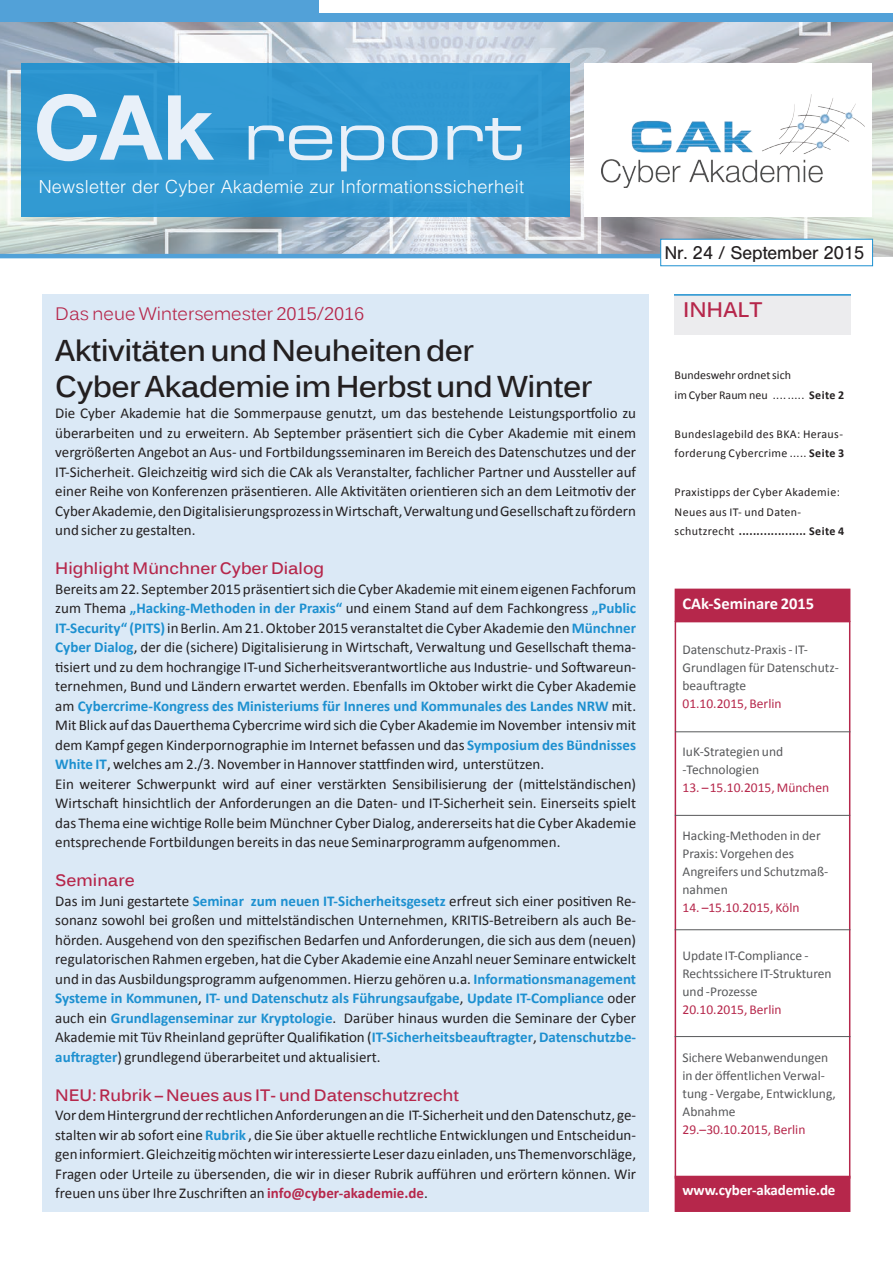
<style>
.page{position:relative;width:893px;height:1263px;background:#fff}
.page>*{position:absolute;margin:0;border:0;box-sizing:border-box;transform-origin:0 0}
.t1{font:66px "Eurostile Extended Two";color:#e8f0f9}
.t2{font:700 30px/36px "Kalinga";letter-spacing:-.02em;color:#231f20}
.t3{font:700 21px "Kalinga";color:#b6274b}
.t4{font:300 18px "Helvetica";letter-spacing:.015em;color:#fff}
.t5{font:18px "Kalinga";color:#b6274b}
.t6{font:18px "Helvetica BQ";color:#231f20}
.t7{font:700 16.5px "Kalinga";color:#b6274b}
.t8{font:700 16.5px "Calibri";color:#fff}
.t9{font:15px/19.5px "Calibri";color:#231f20;text-align:justify}
.t10{font:700 15px "Calibri";letter-spacing:-.01em;color:#fff}
.t11{font:13.5px/18px "Calibri";color:#57585a}
.t12{font:13.5px "Calibri";color:#b6274b}
.t13{font:12px/19.5px "Calibri";letter-spacing:.03em;color:#231f20}
.t14{font:12px/19.5px "Calibri";color:#231f20}
.s1{font-family:"Helvetica Neue";font-weight:700;font-size:90px}
.s2{font-weight:700;color:#1d90d0}
.s3{font-weight:700;color:#b6274b}
.s4{font-weight:700}
</style>
<div class="page">
<img style="left:0;top:21px;width:893px;height:235px">
<div style="left:21px;top:64px;width:549px;height:153px;background:#2f97d1"></div>
<div style="left:585px;top:64px;width:287px;height:153px;background:#fff"></div>
<img style="left:601px;top:95px;width:263px;height:93px">
<hr style="left:0;top:254px;width:722px;height:4px;background:#52a1d8">
<div style="left:660px;top:239px;width:213px;height:27px;background:#fff"></div>
<div style="left:0;top:0;width:319px;height:21px;background:#52a1d8"></div>
<div style="left:318px;top:13px;width:575px;height:8px;background:#52a1d8"></div>
<div style="left:674px;top:295px;width:176px;height:40px;background:#ececee"></div>
<hr style="left:674px;top:294px;width:177px;height:2px;background:#1d90d0">
<div style="left:675px;top:621px;width:175px;height:558px;border:2px solid #b6274b"></div>
<hr style="left:675px;top:815px;width:175px;height:1px;background:#57585a">
<div style="left:675px;top:589px;width:175px;height:32px;background:#b6274b"></div>
<div style="left:675px;top:589px;width:175px;height:33px;border:2px solid #b6274b"></div>
<div style="left:675px;top:1176px;width:175px;height:35px;background:#b6274b"></div>
<div style="left:675px;top:1176px;width:175px;height:36px;border:2px solid #b6274b"></div>
<hr style="left:675px;top:929px;width:175px;height:1px;background:#57585a">
<hr style="left:675px;top:1036px;width:175px;height:1px;background:#57585a">
<hr style="left:675px;top:731px;width:175px;height:1px;background:#57585a">
<div style="left:43px;top:294px;width:606px;height:918px;background:#dbe9f6"></div>
<h1 class="t1" style="left:34px;top:91px;width:491px"><span class="s1">CAk</span> report</h1>
<p class="t4" style="left:39px;top:175px;width:487px">Newsletter der Cyber Akademie zur Informationssicherheit</p>
<p class="t5" style="left:55px;top:302px;width:311px">Das neue Wintersemester 2015/2016</p>
<h2 class="t2" style="left:55px;top:335px;width:539px">Aktivitäten und Neuheiten der<br>Cyber Akademie im Herbst und Winter</h2>
<p class="t9" style="left:55px;top:404px;width:582px">Die Cyber Akademie hat die Sommerpause genutzt, um das bestehende Leistungsportfolio zu überarbeiten und zu erweitern. Ab September präsentiert sich die Cyber Akademie mit einem vergrößerten Angebot an Aus- und Fortbildungsseminaren im Bereich des Datenschutzes und der IT-Sicherheit. Gleichzeitig wird sich die CAk als Veranstalter, fachlicher Partner und Aussteller auf einer Reihe von Konferenzen präsentieren. Alle Aktivitäten orientieren sich an dem Leitmotiv der Cyber Akademie, den Digitalisierungsprozess in Wirtschaft, Verwaltung und Gesellschaft zu fördern und sicher zu gestalten.</p>
<p class="t7" style="left:55px;top:558px;width:270px">Highlight Münchner Cyber Dialog</p>
<p class="t9" style="left:55px;top:579px;width:582px;text-align:left">Bereits am 22. September 2015 präsentiert sich die Cyber Akademie mit einem eigenen Fachforum zum Thema <span class="s2">„Hacking-Methoden in der Praxis“</span> und einem Stand auf dem Fachkongress <span class="s2">„Public IT-Security“ (PITS)</span> in Berlin. Am 21. Oktober 2015 veranstaltet die Cyber Akademie den <span class="s2">Münchner Cyber Dialog</span>, der die (sichere) Digitalisierung in Wirtschaft, Verwaltung und Gesellschaft thema&shy;tisiert und zu dem hochrangige IT-und Sicherheitsverantwortliche aus Industrie- und Softwareun&shy;ternehmen, Bund und Ländern erwartet werden. Ebenfalls im Oktober wirkt die Cyber Akademie am <span class="s2">Cybercrime-Kongress des Ministeriums für Inneres und Kommunales des Landes NRW</span> mit.<br>Mit Blick auf das Dauerthema Cybercrime wird sich die Cyber Akademie im November intensiv mit dem Kampf gegen Kinderpornographie im Internet befassen und das <span class="s2">Symposium des Bündnisses White IT</span>, welches am 2./3. November in Hannover stattfinden wird, unterstützen.<br>Ein weiterer Schwerpunkt wird auf einer verstärkten Sensibilisierung der (mittelständischen)<br>Wirtschaft hinsichtlich der Anforderungen an die Daten- und IT-Sicherheit sein. Einerseits spielt das Thema eine wichtige Rolle beim Münchner Cyber Dialog, andererseits hat die Cyber Akademie entsprechende Fortbildungen bereits in das neue Seminarprogramm aufgenommen.</p>
<p class="t7" style="left:55px;top:870px;width:81px">Seminare</p>
<p class="t9" style="left:55px;top:891px;width:582px">Das im Juni gestartete <span class="s2">Seminar zum neuen IT-Sicherheitsgesetz</span> erfreut sich einer positiven Re&shy;sonanz sowohl bei großen und mittelständischen Unternehmen, KRITIS-Betreibern als auch Be&shy;hörden. Ausgehend von den spezifischen Bedarfen und Anforderungen, die sich aus dem (neuen) regulatorischen Rahmen ergeben, hat die Cyber Akademie eine Anzahl neuer Seminare entwickelt und in das Ausbildungsprogramm aufgenommen. Hierzu gehören u.a. <span class="s2">Informationsmanagement Systeme in Kommunen</span>, <span class="s2">IT- und Datenschutz als Führungsaufgabe</span>, <span class="s2">Update IT-Compliance</span> oder auch ein <span class="s2">Grundlagenseminar zur Kryptologie</span>. Darüber hinaus wurden die Seminare der Cyber Akademie mit Tüv Rheinland geprüfter Qualifikation (<span class="s2">IT-Sicherheitsbeauftragter</span>, <span class="s2">Datenschutzbe&shy;auftragter</span>) grundlegend überarbeitet und aktualisiert.</p>
<p class="t7" style="left:55px;top:1084px;width:405px">NEU: Rubrik – Neues aus IT- und Datenschutzrecht</p>
<p class="t9" style="left:55px;top:1106px;width:582px">Vor dem Hintergrund der rechtlichen Anforderungen an die IT-Sicherheit und den Datenschutz, ge&shy;stalten wir ab sofort eine <span class="s2">Rubrik</span> , die Sie über aktuelle rechtliche Entwicklungen und Entscheidun&shy;gen informiert. Gleichzeitig möchten wir interessierte Leser dazu einladen, uns Themenvorschläge, Fragen oder Urteile zu übersenden, die wir in dieser Rubrik aufführen und erörtern können. Wir freuen uns über Ihre Zuschriften an <span class="s3">info@cyber-akademie.de</span>.</p>
<p class="t6" style="left:665px;top:243px;width:201px">Nr. 24 / September 2015</p>
<h3 class="t3" style="left:683px;top:296px;width:81px">INHALT</h3>
<p class="t14" style="left:675px;top:366px;width:171px">Bundeswehr ordnet sich<br>im Cyber Raum neu .... ..... <span class="s4">Seite 2</span></p>
<p class="t13" style="left:675px;top:424px;width:171px">Bundeslagebild des BKA: Heraus&shy;forderung Cybercrime ..... <span class="s4">Seite 3</span></p>
<p class="t13" style="left:675px;top:483px;width:171px">Praxistipps der Cyber Akademie:<br>Neues aus IT- und Daten&shy;schutzrecht <span class="s4">................... Seite 4</span></p>
<p class="t8" style="left:682px;top:593px;width:133px">CAk-Seminare 2015</p>
<p class="t11" style="left:682px;top:640px;width:158px">Datenschutz-Praxis - IT-<br>Grundlagen für Datenschutz&shy;beauftragte</p>
<p class="t12" style="left:682px;top:695px;width:101px">01.10.2015, Berlin</p>
<p class="t11" style="left:682px;top:742px;width:102px">IuK-Strategien und -Technologien</p>
<p class="t12" style="left:682px;top:779px;width:148px">13. –15.10.2015, München</p>
<p class="t11" style="left:682px;top:826px;width:147px">Hacking-Methoden in der<br>Praxis: Vorgehen des<br>Angreifers und Schutzmaß&shy;nahmen</p>
<p class="t12" style="left:682px;top:899px;width:119px">14. –15.10.2015, Köln</p>
<p class="t11" style="left:682px;top:946px;width:151px">Update IT-Compliance -<br>Rechtssichere IT-Strukturen und -Prozesse</p>
<p class="t12" style="left:682px;top:1001px;width:101px">20.10.2015, Berlin</p>
<p class="t11" style="left:682px;top:1048px;width:155px">Sichere Webanwendungen in der öffentlichen Verwal&shy;tung - Vergabe, Entwicklung,<br>Abnahme</p>
<p class="t12" style="left:682px;top:1121px;width:124px">29.–30.10.2015, Berlin</p>
<p class="t10" style="left:682px;top:1180px;width:154px">www.cyber-akademie.de</p>
</div>
